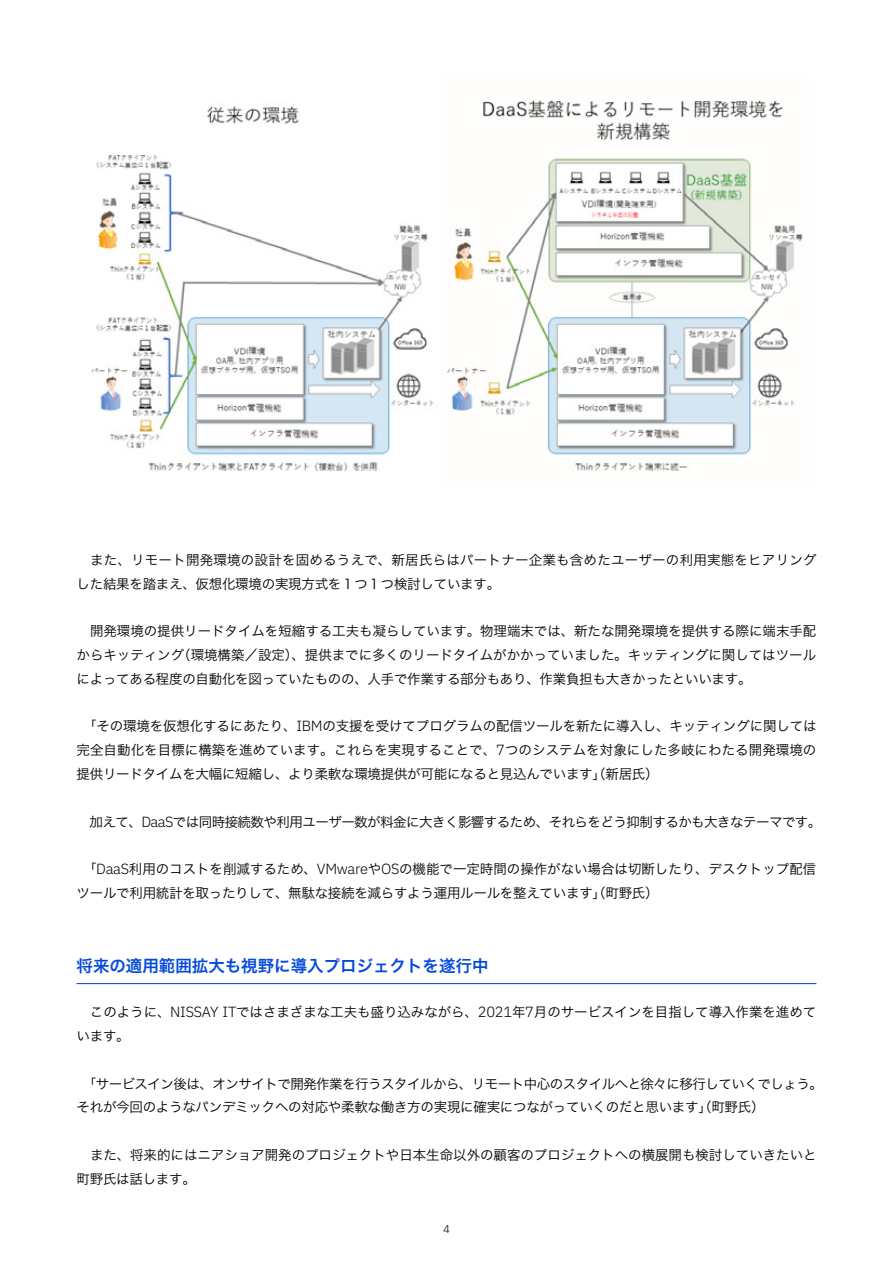
<style>
.page{position:relative;width:893px;height:1263px;background:#fff}
.page>*{position:absolute;margin:0;border:0;box-sizing:border-box;transform-origin:0 0}
.t1{font:16.5px "Hira Kaku Std W6";color:#054ada}
.t2{font:13.5px/23.9px "Hira Kaku Std W3";letter-spacing:-.02em;color:#000}
.t3{font:13.5px/23.9px "Hira Kaku Std W3";letter-spacing:-.04em;color:#000}
.t4{font:13.5px/23.9px "Hira Kaku Std W3";letter-spacing:.015em;color:#000}
.t5{font:300 11.4px "IBM Plex Sans";color:#000}
.s1{font-family:"IBM Plex Sans";font-weight:300;font-size:14.7px}
</style>
<div class="page">
<hr style="left:77px;top:983px;width:739px;height:1px;background:#054ada">
<img style="left:91px;top:100px;width:712px;height:372px">
<p class="t4" style="left:77px;top:547px;width:742px">　また、リモート開発環境の設計を固めるうえで、新居氏らはパートナー企業も含めたユーザーの利用実態をヒアリングした結果を踏まえ、仮想化環境の実現方式を１つ１つ検討しています。</p>
<p class="t2" style="left:77px;top:619px;width:741px;text-align:justify">　開発環境の提供リードタイムを短縮する工夫も凝らしています。物理端末では、新たな開発環境を提供する際に端末手配からキッティング（環境構築／設定）、提供までに多くのリードタイムがかかっていました。キッティングに関してはツールによってある程度の自動化を図っていたものの、人手で作業する部分もあり、作業負担も大きかったといいます。</p>
<p class="t2" style="left:77px;top:714px;width:741px;text-align:justify">　「その環境を仮想化するにあたり、<span class="s1">IBM</span>の支援を受けてプログラムの配信ツールを新たに導入し、キッティングに関しては完全自動化を目標に構築を進めています。これらを実現することで、<span class="s1">7</span>つのシステムを対象にした多岐にわたる開発環境の提供リードタイムを大幅に短縮し、より柔軟な環境提供が可能になると見込んでいます」（新居氏）</p>
<p class="t3" style="left:77px;top:809px;width:746px">　加えて、<span class="s1">DaaS</span>では同時接続数や利用ユーザー数が料金に大きく影響するため、それらをどう抑制するかも大きなテーマです。</p>
<p class="t2" style="left:77px;top:857px;width:741px">　「<span class="s1">DaaS</span>利用のコストを削減するため、<span class="s1">VMware</span>や<span class="s1">OS</span>の機能で一定時間の操作がない場合は切断したり、デスクトップ配信ツールで利用統計を取ったりして、無駄な接続を減らすよう運用ルールを整えています」（町野氏）</p>
<p class="t1" style="left:77px;top:953px;width:413px">将来の適用範囲拡大も視野に導入プロジェクトを遂行中</p>
<p class="t2" style="left:77px;top:1000px;width:741px">　このように、<span class="s1">NISSAY IT</span>ではさまざまな工夫も盛り込みながら、<span class="s1">2021</span>年<span class="s1">7</span>月のサービスインを目指して導入作業を進めています。</p>
<p class="t3" style="left:77px;top:1071px;width:748px">　「サービスイン後は、オンサイトで開発作業を行うスタイルから、リモート中心のスタイルへと徐々に移行していくでしょう。それが今回のようなパンデミックへの対応や柔軟な働き方の実現に確実につながっていくのだと思います」（町野氏）</p>
<p class="t2" style="left:77px;top:1143px;width:742px">　また、将来的にはニアショア開発のプロジェクトや日本生命以外の顧客のプロジェクトへの横展開も検討していきたいと町野氏は話します。</p>
<p class="t5" style="left:443px;top:1220px;width:8px">4</p>
</div>
